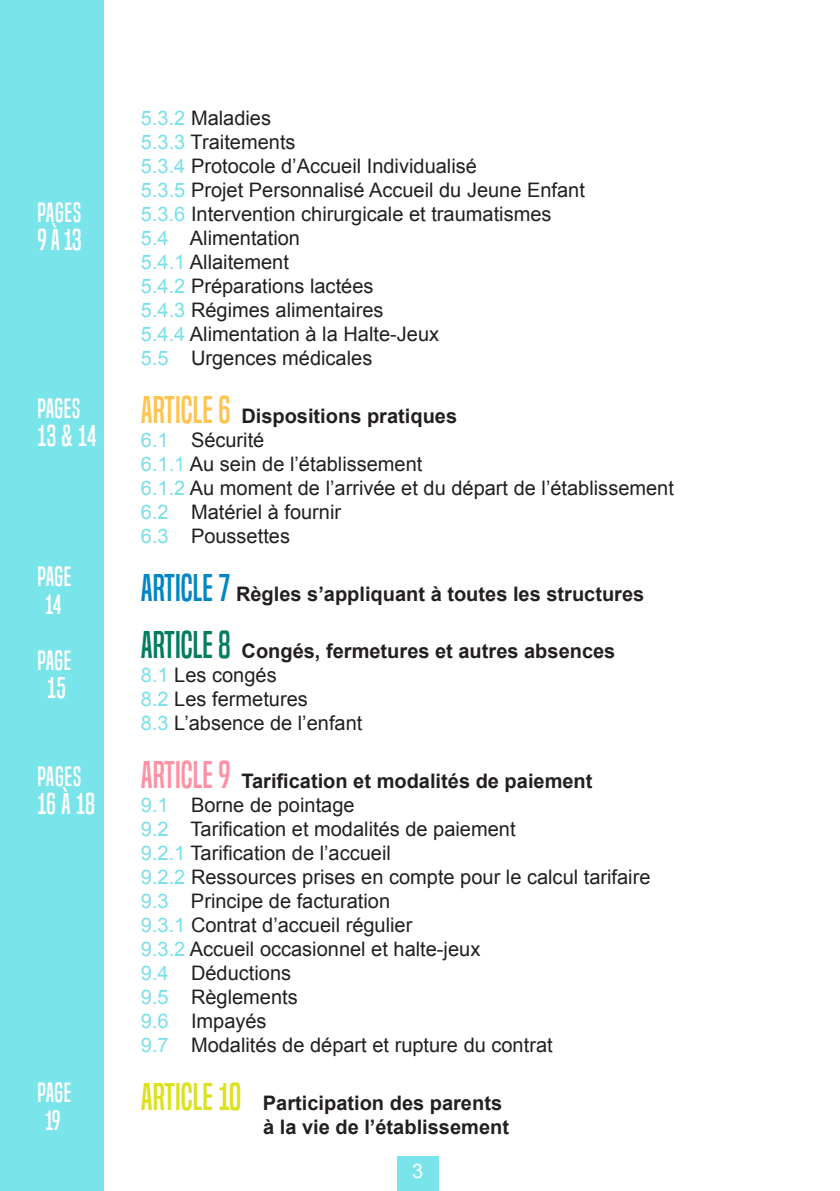
<style>
.page{position:relative;width:840px;height:1191px;background:#fff}
.page>*{position:absolute;margin:0;border:0;box-sizing:border-box;transform-origin:0 0}
.t1{font:28px "Built Titling Rg";letter-spacing:-.005em;color:#fff}
.t2{font:26px "Built Titling Rg";letter-spacing:.015em;color:#fff}
.t3{font:20px "Arial";color:#231f20}
.t4{font:700 20px "Arial";color:#231f20}
.t5{font:20px "Arial";color:#fff}
.s1{color:#79e0e7}
.s2{font-family:"Built Titling Rg";font-weight:400;font-size:36px;color:#ffc450}
.s3{font-family:"Built Titling Rg";font-weight:400;font-size:36px;color:#0086c1}
.s4{font-family:"Built Titling Rg";font-weight:400;font-size:36px;color:#007c5f}
.s5{font-family:"Built Titling Rg";font-weight:400;font-size:36px;color:#ff91a4}
.s6{font-family:"Built Titling Rg";font-weight:400;font-size:36px;color:#dbe11e}
</style>
<div class="page">
<div style="left:0;top:0;width:103px;height:1191px;background:#79e4ea"></div>
<div style="left:397px;top:1157px;width:41px;height:34px;background:#79e4ea"></div>
<p class="t2" style="left:37px;top:196px;width:45px">PAGES</p>
<p class="t1" style="left:37px;top:223px;width:45px">9 À 13</p>
<p class="t2" style="left:37px;top:392px;width:44px">PAGES</p>
<p class="t1" style="left:37px;top:419px;width:61px">13 &amp; 14</p>
<p class="t2" style="left:37px;top:560px;width:35px">PAGE</p>
<p class="t2" style="left:45px;top:588px;width:18px">14</p>
<p class="t2" style="left:37px;top:644px;width:35px">PAGE</p>
<p class="t1" style="left:47px;top:671px;width:20px">15</p>
<p class="t2" style="left:37px;top:760px;width:45px">PAGES</p>
<p class="t1" style="left:37px;top:787px;width:59px">16 À 18</p>
<p class="t2" style="left:37px;top:1076px;width:35px">PAGE</p>
<p class="t2" style="left:45px;top:1104px;width:17px">19</p>
<p class="t3" style="left:141px;top:105px;width:132px"><span class="s1">5.3.2</span> Maladies</p>
<p class="t3" style="left:141px;top:129px;width:156px"><span class="s1">5.3.3</span> Traitements</p>
<p class="t3" style="left:141px;top:153px;width:337px"><span class="s1">5.3.4</span> Protocole d’Accueil Individualisé</p>
<p class="t3" style="left:141px;top:177px;width:445px"><span class="s1">5.3.5</span> Projet Personnalisé Accueil du Jeune Enfant</p>
<p class="t3" style="left:141px;top:201px;width:412px"><span class="s1">5.3.6</span> Intervention chirurgicale et traumatismes</p>
<p class="t3" style="left:141px;top:225px;width:160px"><span class="s1">5.4</span> Alimentation</p>
<p class="t3" style="left:141px;top:249px;width:149px"><span class="s1">5.4.1</span> Allaitement</p>
<p class="t3" style="left:141px;top:273px;width:234px"><span class="s1">5.4.2</span> Préparations lactées</p>
<p class="t3" style="left:141px;top:297px;width:244px"><span class="s1">5.4.3</span> Régimes alimentaires</p>
<p class="t3" style="left:141px;top:321px;width:299px"><span class="s1">5.4.4</span> Alimentation à la Halte-Jeux</p>
<p class="t3" style="left:141px;top:345px;width:233px"><span class="s1">5.5</span> Urgences médicales</p>
<p class="t4" style="left:141px;top:402px;width:317px"><span class="s2">ARTICLE 6</span> Dispositions pratiques</p>
<p class="t3" style="left:141px;top:427px;width:125px"><span class="s1">6.1</span> Sécurité</p>
<p class="t3" style="left:141px;top:451px;width:283px"><span class="s1">6.1.1</span> Au sein de l’établissement</p>
<p class="t3" style="left:141px;top:475px;width:534px"><span class="s1">6.1.2</span> Au moment de l’arrivée et du départ de l’établissement</p>
<p class="t3" style="left:141px;top:499px;width:202px"><span class="s1">6.2</span> Matériel à fournir</p>
<p class="t3" style="left:141px;top:523px;width:150px"><span class="s1">6.3</span> Poussettes</p>
<p class="t4" style="left:141px;top:580px;width:504px"><span class="s3">ARTICLE 7</span> Règles s’appliquant à toutes les structures</p>
<p class="t4" style="left:141px;top:638px;width:476px"><span class="s4">ARTICLE 8</span> Congés, fermetures et autres absences</p>
<p class="t3" style="left:141px;top:662px;width:137px"><span class="s1">8.1</span> Les congés</p>
<p class="t3" style="left:141px;top:686px;width:168px"><span class="s1">8.2</span> Les fermetures</p>
<p class="t3" style="left:141px;top:710px;width:223px"><span class="s1">8.3</span> L’absence de l’enfant</p>
<p class="t4" style="left:141px;top:767px;width:453px"><span class="s5">ARTICLE 9</span> Tarification et modalités de paiement</p>
<p class="t3" style="left:141px;top:791px;width:215px"><span class="s1">9.1</span> Borne de pointage</p>
<p class="t3" style="left:141px;top:815px;width:376px"><span class="s1">9.2</span> Tarification et modalités de paiement</p>
<p class="t3" style="left:141px;top:839px;width:251px"><span class="s1">9.2.1</span> Tarification de l’accueil</p>
<p class="t3" style="left:141px;top:863px;width:511px"><span class="s1">9.2.2</span> Ressources prises en compte pour le calcul tarifaire</p>
<p class="t3" style="left:141px;top:887px;width:250px"><span class="s1">9.3</span> Principe de facturation</p>
<p class="t3" style="left:141px;top:911px;width:273px"><span class="s1">9.3.1</span> Contrat d’accueil régulier</p>
<p class="t3" style="left:141px;top:935px;width:341px"><span class="s1">9.3.2</span> Accueil occasionnel et halte-jeux</p>
<p class="t3" style="left:141px;top:959px;width:152px"><span class="s1">9.4</span> Déductions</p>
<p class="t3" style="left:141px;top:983px;width:158px"><span class="s1">9.5</span> Règlements</p>
<p class="t3" style="left:141px;top:1007px;width:127px"><span class="s1">9.6</span> Impayés</p>
<p class="t3" style="left:141px;top:1031px;width:413px"><span class="s1">9.7</span> Modalités de départ et rupture du contrat</p>
<p class="t4" style="left:141px;top:1089px;width:362px"><span class="s6">ARTICLE 10</span> Participation des parents</p>
<p class="t4" style="left:263px;top:1113px;width:247px">à la vie de l’établissement</p>
<p class="t5" style="left:412px;top:1158px;width:13px">3</p>
</div>
